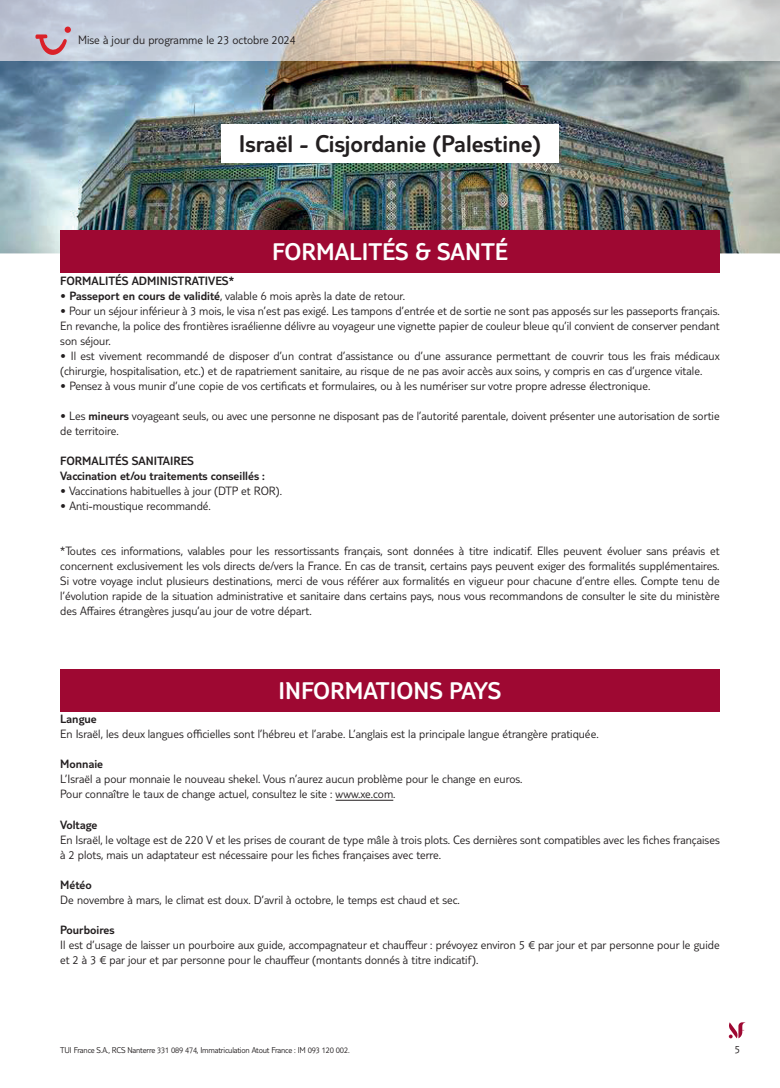
<style>
.page{position:relative;width:780px;height:1088px;background:#fff}
.page>*{position:absolute;margin:0;border:0;box-sizing:border-box;transform-origin:0 0}
.t1{font:300 25px "TUI Type";color:#fff}
.t2{font:300 25px "TUI Type";color:#231f20}
.t3{font:300 12.5px/15px "TUI Type";color:#231f20}
.t4{font:300 12.5px/15px "TUI Type";color:#231f20}
.t5{font:300 11.25px "TUI Type";color:#231f20}
.t6{font:300 8.75px "TUI Type";letter-spacing:-.02em;color:#231f20}
.s1{font-style:inherit}
</style>
<div class="page">
<svg style="left:728px;top:1022px;width:18px;height:16px"></svg>
<img style="left:0;top:60px;width:780px;height:193px">
<img style="left:0;top:0;width:780px;height:60px">
<div style="left:221px;top:124px;width:338px;height:39px;background:#fff"></div>
<hr style="left:335px;top:800px;width:58px;height:1px;background:#231f20">
<div style="left:60px;top:230px;width:659px;height:43px;background:#9e0832"></div>
<div style="left:60px;top:669px;width:659px;height:42px;background:#9e0832"></div>
<svg style="left:35px;top:27px;width:36px;height:33px"></svg>
<p class="t3" style="left:78px;top:32px;width:219px">Mise à jour du programme le 23 octobre 2024</p>
<h1 class="t2" style="left:239px;top:129px;width:304px">Israël - Cisjordanie (Palestine)</h1>
<h1 class="t1" style="left:272px;top:237px;width:237px">FORMALITÉS &amp; SANTÉ</h1>
<p class="t4" style="left:60px;top:273px;width:175px">FORMALITÉS ADMINISTRATIVES*</p>
<p class="t3" style="left:60px;top:288px;width:346px">• <span class="s1">Passeport en cours de validité</span> , valable 6 mois après la date de retour.</p>
<p class="t3" style="left:60px;top:303px;width:661px;text-align:justify">• Pour un séjour inférieur à 3 mois, le visa n’est pas exigé. Les tampons d’entrée et de sortie ne sont pas apposés sur les passeports français.<br>En revanche, la police des frontières israélienne délivre au voyageur une vignette papier de couleur bleue qu’il convient de conserver pendant son séjour.</p>
<p class="t3" style="left:60px;top:348px;width:661px">• Il est vivement recommandé de disposer d’un contrat d’assistance ou d’une assurance permettant de couvrir tous les frais médicaux (chirurgie, hospitalisation, etc.) et de rapatriement sanitaire, au risque de ne pas avoir accès aux soins, y compris en cas d’urgence vitale.</p>
<p class="t3" style="left:60px;top:378px;width:591px">• Pensez à vous munir d’une copie de vos certificats et formulaires, ou à les numériser sur votre propre adresse électronique.</p>
<p class="t3" style="left:60px;top:408px;width:661px">• Les <span class="s1">mineurs</span> voyageant seuls, ou avec une personne ne disposant pas de l’autorité parentale, doivent présenter une autorisation de sortie de territoire.</p>
<p class="t4" style="left:60px;top:453px;width:206px">FORMALITÉS SANITAIRES<br>Vaccination et/ou traitements conseillés :</p>
<p class="t3" style="left:60px;top:483px;width:223px">• Vaccinations habituelles à jour (DTP et ROR).</p>
<p class="t3" style="left:60px;top:498px;width:152px">• Anti-moustique recommandé.</p>
<p class="t3" style="left:60px;top:543px;width:661px;text-align:justify">*Toutes ces informations, valables pour les ressortissants français, sont données à titre indicatif. Elles peuvent évoluer sans préavis et concernent exclusivement les vols directs de/vers la France. En cas de transit, certains pays peuvent exiger des formalités supplémentaires.<br>Si votre voyage inclut plusieurs destinations, merci de vous référer aux formalités en vigueur pour chacune d’entre elles. Compte tenu de l’évolution rapide de la situation administrative et sanitaire dans certains pays, nous vous recommandons de consulter le site du ministère des Affaires étrangères jusqu’au jour de votre départ.</p>
<h1 class="t1" style="left:278px;top:676px;width:225px">INFORMATIONS PAYS</h1>
<p class="t4" style="left:60px;top:711px;width:38px">Langue</p>
<p class="t3" style="left:60px;top:726px;width:540px">En Israël, les deux langues officielles sont l’hébreu et l’arabe. L’anglais est la principale langue étrangère pratiquée.</p>
<p class="t4" style="left:60px;top:756px;width:44px">Monnaie</p>
<p class="t3" style="left:60px;top:771px;width:463px">L’Israël a pour monnaie le nouveau shekel. Vous n’aurez aucun problème pour le change en euros.<br>Pour connaître le taux de change actuel, consultez le site : www.xe.com.</p>
<p class="t4" style="left:60px;top:816px;width:39px">Voltage</p>
<p class="t3" style="left:60px;top:831px;width:661px">En Israël, le voltage est de 220 V et les prises de courant de type mâle à trois plots. Ces dernières sont compatibles avec les fiches françaises à 2 plots, mais un adaptateur est nécessaire pour les fiches françaises avec terre.</p>
<p class="t4" style="left:60px;top:876px;width:33px">Météo</p>
<p class="t3" style="left:60px;top:891px;width:401px">De novembre à mars, le climat est doux. D’avril à octobre, le temps est chaud et sec.</p>
<p class="t4" style="left:60px;top:921px;width:56px">Pourboires</p>
<p class="t3" style="left:60px;top:936px;width:661px">Il est d’usage de laisser un pourboire aux guide, accompagnateur et chauffeur : prévoyez environ 5 € par jour et par personne pour le guide et 2 à 3 € par jour et par personne pour le chauffeur (montants donnés à titre indicatif).</p>
<p class="t6" style="left:60px;top:1045px;width:291px">TUI France S.A., RCS Nanterre 331 089 474, Immatriculation Atout France : IM 093 120 002.</p>
<p class="t5" style="left:734px;top:1042px;width:7px">5</p>
</div>
